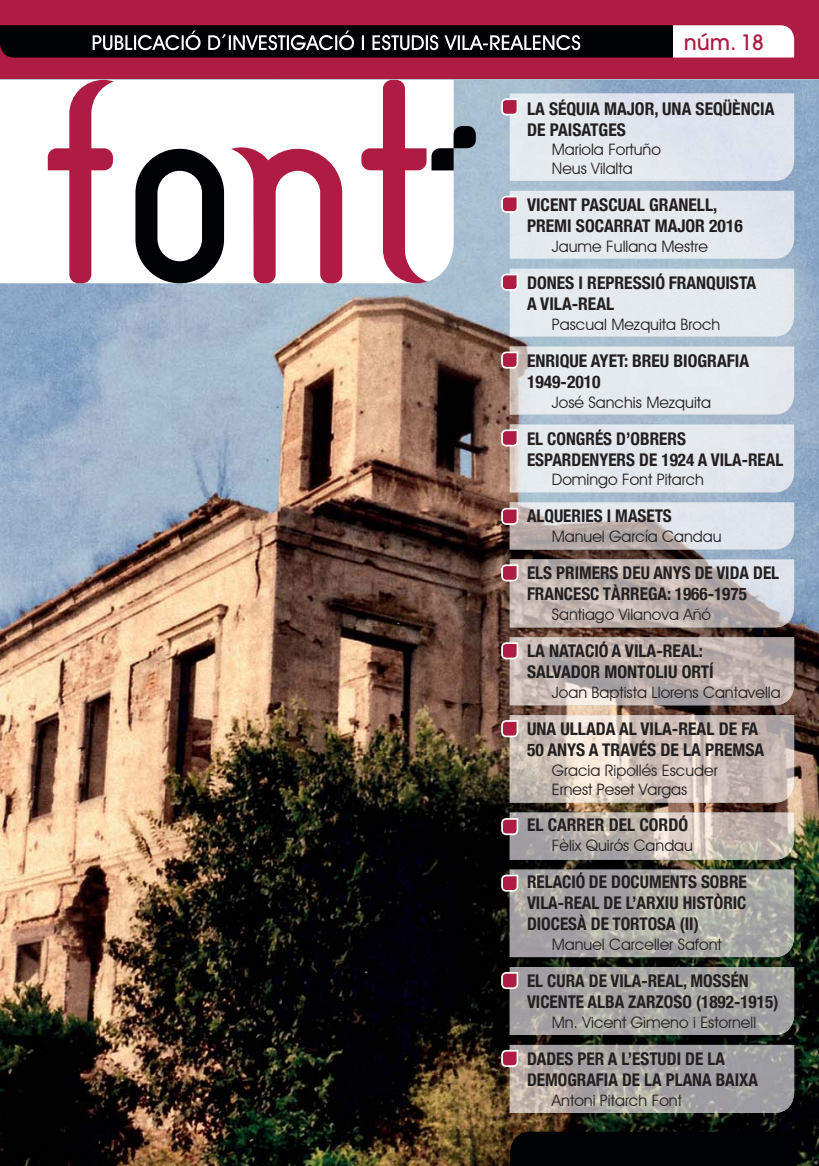
<style>
.page{position:relative;width:819px;height:1166px;background:#af1c43}
.page>*{position:absolute;margin:0;border:0;box-sizing:border-box;transform-origin:0 0}
.t1{font:500 21px "Avant Garde";color:#af1c43}
.t2{font:700 condensed 17.5px/21px "Helvetica Neue";color:#231f20}
.t3{font:15.75px/18.9px "Avant Garde IT Cby BT";color:#231f20}
</style>
<div class="page">
<img style="left:0;top:80px;width:819px;height:1086px">
<div style="left:0;top:80px;width:453px;height:203px;background:#fff"></div>
<div style="left:510px;top:1132px;width:284px;height:34px;background:#000104"></div>
<svg style="left:431px;top:126px;width:45px;height:44px;background:#71787e"></svg>
<div style="left:509px;top:93px;width:285px;height:88px;background:#e1e5ee"></div>
<svg style="left:501px;top:98px;width:17px;height:17px"></svg>
<img style="left:509px;top:869px;width:285px;height:88px">
<svg style="left:501px;top:874px;width:17px;height:18px"></svg>
<img style="left:509px;top:715px;width:285px;height:87px">
<svg style="left:501px;top:720px;width:17px;height:17px"></svg>
<div style="left:509px;top:191px;width:285px;height:68px;background:#e4e9ee"></div>
<svg style="left:501px;top:196px;width:17px;height:17px"></svg>
<div style="left:509px;top:424px;width:285px;height:68px;background:#e4e8ed"></div>
<svg style="left:501px;top:429px;width:17px;height:17px"></svg>
<img style="left:509px;top:559px;width:285px;height:68px">
<svg style="left:501px;top:564px;width:17px;height:17px"></svg>
<img style="left:509px;top:637px;width:285px;height:68px">
<svg style="left:501px;top:642px;width:17px;height:17px"></svg>
<div style="left:509px;top:269px;width:285px;height:68px;background:#e5eaee"></div>
<svg style="left:501px;top:274px;width:17px;height:17px"></svg>
<div style="left:509px;top:346px;width:285px;height:68px;background:#e5eaee"></div>
<svg style="left:501px;top:351px;width:17px;height:18px"></svg>
<img style="left:509px;top:967px;width:285px;height:68px">
<svg style="left:501px;top:972px;width:17px;height:17px"></svg>
<img style="left:509px;top:1045px;width:285px;height:68px">
<svg style="left:501px;top:1050px;width:17px;height:17px"></svg>
<img style="left:509px;top:502px;width:285px;height:47px">
<svg style="left:501px;top:508px;width:17px;height:17px"></svg>
<img style="left:509px;top:812px;width:285px;height:48px">
<svg style="left:501px;top:818px;width:17px;height:17px"></svg>
<svg style="left:48px;top:80px;width:379px;height:203px;fill:#fff"></svg>
<svg style="left:0;top:25px;width:794px;height:33px;background:#434043"></svg>
<p class="t1" style="left:683px;top:34px;width:82px">núm. 18</p>
<p class="t2" style="left:527px;top:98px;width:249px">LA SÉQUIA MAJOR, UNA SEQÜÈNCIA<br>DE PAISATGES</p>
<p class="t3" style="left:551px;top:140px;width:111px">Mariola Fortuño<br>Neus Vilalta</p>
<p class="t2" style="left:527px;top:194px;width:217px">VICENT PASCUAL GRANELL,<br>PREMI SOCARRAT MAJOR 2016</p>
<p class="t3" style="left:551px;top:237px;width:158px">Jaume Fullana Mestre</p>
<p class="t2" style="left:527px;top:272px;width:231px">DONES I REPRESSIÓ FRANQUISTA<br>A VILA-REAL</p>
<p class="t3" style="left:551px;top:315px;width:170px">Pascual Mezquita Broch</p>
<p class="t2" style="left:527px;top:350px;width:223px">ENRIQUE AYET: BREU BIOGRAFIA<br>1949-2010</p>
<p class="t3" style="left:551px;top:392px;width:161px">José Sanchis Mezquita</p>
<p class="t2" style="left:527px;top:428px;width:258px">EL CONGRÉS D’OBRERS<br>ESPARDENYERS DE 1924 A VILA-REAL</p>
<p class="t3" style="left:551px;top:470px;width:154px">Domingo Font Pitarch</p>
<p class="t2" style="left:527px;top:505px;width:146px">ALQUERIES I MASETS</p>
<p class="t3" style="left:551px;top:527px;width:171px">Manuel García Candau</p>
<p class="t2" style="left:527px;top:562px;width:254px">ELS PRIMERS DEU ANYS DE VIDA DEL<br>FRANCESC TÀRREGA: 1966-1975</p>
<p class="t3" style="left:551px;top:605px;width:161px">Santiago Vilanova Añó</p>
<p class="t2" style="left:527px;top:640px;width:188px">LA NATACIÓ A VILA-REAL:<br>SALVADOR MONTOLIU ORTÍ</p>
<p class="t3" style="left:551px;top:683px;width:230px">Joan Baptista Llorens Cantavella</p>
<p class="t2" style="left:527px;top:718px;width:239px">UNA ULLADA AL VILA-REAL DE FA<br>50 ANYS A TRAVÉS DE LA PREMSA</p>
<p class="t3" style="left:551px;top:760px;width:167px">Gracia Ripollés Escuder<br>Ernest Peset Vargas</p>
<p class="t2" style="left:527px;top:814px;width:163px">EL CARRER DEL CORDÓ</p>
<p class="t3" style="left:551px;top:836px;width:143px">Fèlix Quirós Candau</p>
<p class="t2" style="left:527px;top:871px;width:221px;text-align:justify">RELACIÓ DE DOCUMENTS SOBRE VILA-REAL DE L’ARXIU HISTÒRIC DIOCESÀ DE TORTOSA (II)</p>
<p class="t3" style="left:551px;top:935px;width:171px">Manuel Carceller Safont</p>
<p class="t2" style="left:527px;top:970px;width:253px">EL CURA DE VILA-REAL, MOSSÉN<br>VICENTE ALBA ZARZOSO (1892-1915)</p>
<p class="t3" style="left:551px;top:1012px;width:206px">Mn. Vicent Gimeno i Estornell</p>
<p class="t2" style="left:527px;top:1048px;width:232px">DADES PER A L’ESTUDI DE LA<br>DEMOGRAFIA DE LA PLANA BAIXA</p>
<p class="t3" style="left:551px;top:1090px;width:132px">Antoni Pitarch Font</p>
</div>
